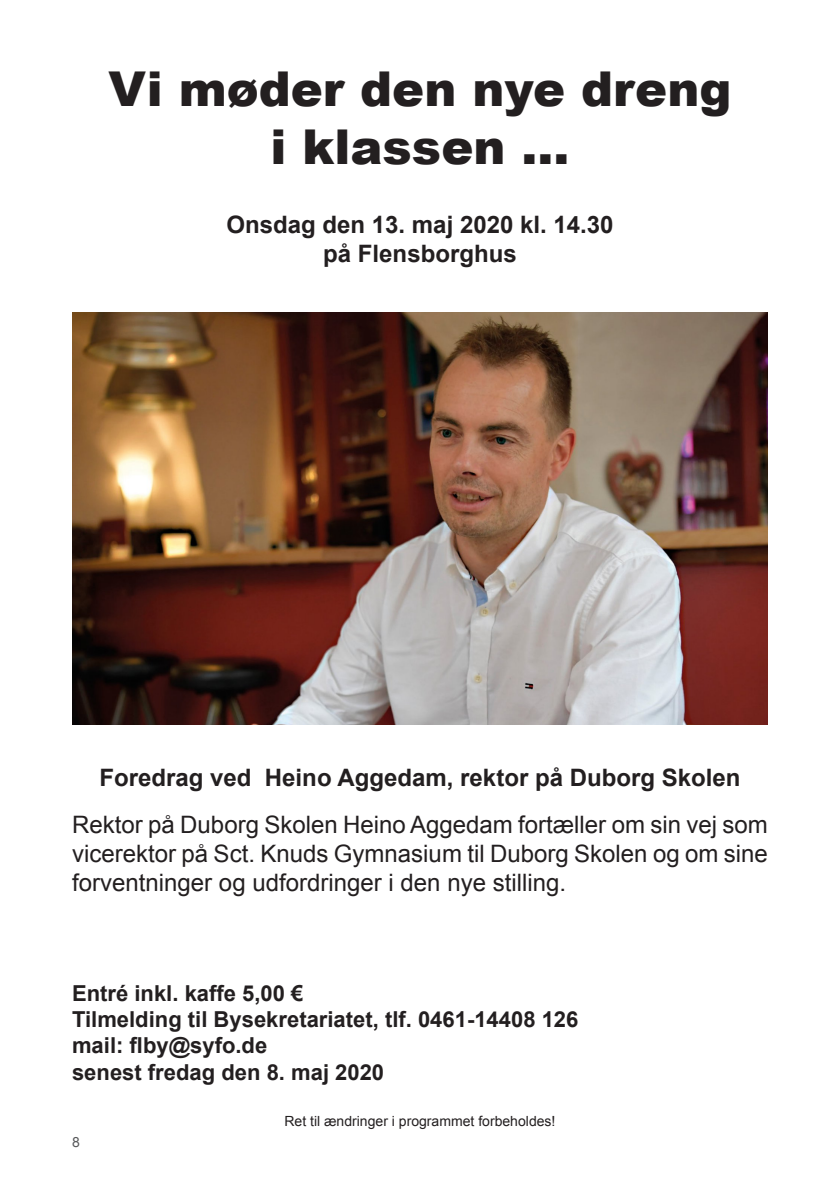
<style>
.page{position:relative;width:840px;height:1191px;background:#fff}
.page>*{position:absolute;margin:0;border:0;box-sizing:border-box;transform-origin:0 0}
.t1{font:900 48px "Arial";color:#231f20}
.t2{font:24px/28.8px "Arial";color:#231f20;text-align:justify}
.t3{font:700 24px "Arial";color:#231f20}
.t4{font:700 22px "Arial";color:#231f20}
.t5{font:14px "Arial";color:#231f20}
.t6{font:14px "Arial";color:#57585a}
</style>
<div class="page">
<img style="left:72px;top:312px;width:695px;height:412px">
<p class="t1" style="left:108px;top:54px;width:624px">Vi møder den nye dreng</p>
<p class="t1" style="left:270px;top:112px;width:300px">i klassen ...</p>
<p class="t3" style="left:226px;top:208px;width:388px">Onsdag den 13. maj 2020 kl. 14.30</p>
<p class="t3" style="left:323px;top:237px;width:195px">på Flensborghus</p>
<p class="t3" style="left:99px;top:761px;width:642px">Foredrag ved Heino Aggedam, rektor på Duborg Skolen</p>
<p class="t2" style="left:72px;top:810px;width:697px">Rektor på Duborg Skolen Heino Aggedam fortæller om sin vej som vicerektor på Sct. Knuds Gymnasium til Duborg Skolen og om sine forventninger og udfordringer i den nye stilling.</p>
<p class="t4" style="left:72px;top:978px;width:233px">Entré inkl. kaffe 5,00 €</p>
<p class="t4" style="left:72px;top:1004px;width:507px">Tilmelding til Bysekretariatet, tlf. 0461-14408 126</p>
<p class="t4" style="left:72px;top:1031px;width:197px">mail: flby@syfo.de</p>
<p class="t4" style="left:72px;top:1057px;width:313px">senest fredag den 8. maj 2020</p>
<p class="t6" style="left:72px;top:1133px;width:9px">8</p>
<p class="t5" style="left:284px;top:1112px;width:272px">Ret til ændringer i programmet forbeholdes!</p>
</div>
